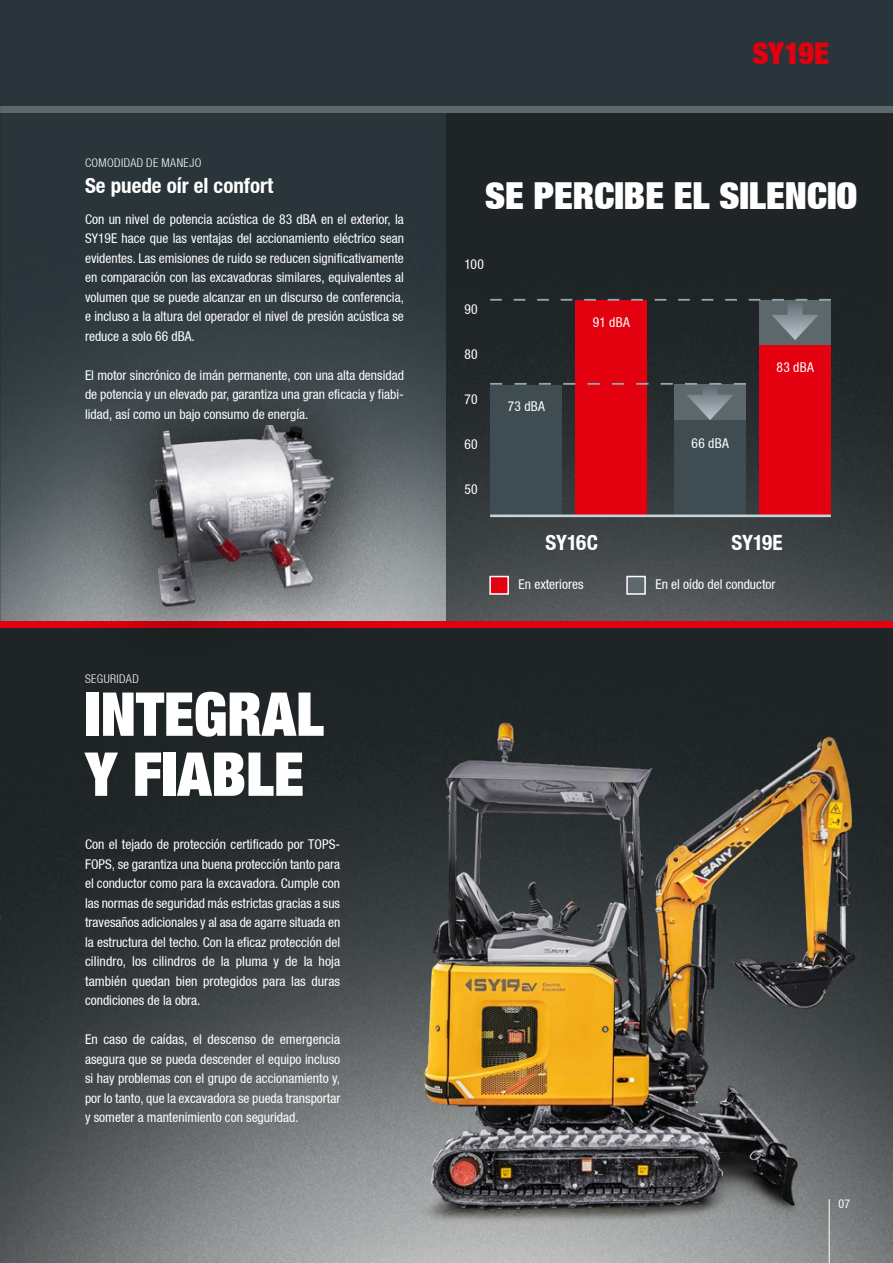
<style>
.page{position:relative;width:893px;height:1263px;background:#fff}
.page>*{position:absolute;margin:0;border:0;box-sizing:border-box;transform-origin:0 0}
.t1{font:900 60px/60px "Context Reprise Extra Black S Si Extra";color:#fff}
.t2{font:900 37.35px "Context Reprise Extra Black S Si Extra";color:#fff}
.t3{font:900 30px "Context Reprise Extra Black S Si Extra";letter-spacing:-.01em;color:#e3000f}
.t4{font:700 condensed 21px "Context Reprise Condensed S Si";color:#fff}
.t5{font:13.5px/19.5px "Context Reprise Condensed S Si Condensed";color:#fff;text-align:justify}
.t6{font:700 12px "Context Reprise Light Cond S Si";letter-spacing:.035em;color:#fff}
.t7{font:12px "Context Reprise Condensed S Si Condensed";color:#fff}
</style>
<div class="page">
<img style="left:0;top:113px;width:446px;height:508px">
<svg style="left:446px;top:113px;width:447px;height:508px;fill:#1f2527"></svg>
<img style="left:0;top:627px;width:893px;height:636px">
<div style="left:0;top:0;width:893px;height:106px;background:#29353a"></div>
<div style="left:0;top:106px;width:893px;height:7px;background:#5d686d"></div>
<div style="left:0;top:621px;width:893px;height:6px;background:#e3000f"></div>
<div style="left:63px;top:338px;width:357px;height:354px;background:#000;opacity:.75"></div>
<img style="left:144px;top:426px;width:196px;height:180px">
<img style="left:414px;top:641px;width:447px;height:596px">
<div style="left:489px;top:576px;width:20px;height:19px;background:#e3000f;border:2px solid #fff"></div>
<div style="left:626px;top:576px;width:20px;height:19px;background:#5d686d;border:2px solid #fff"></div>
<div style="left:491px;top:385px;width:71px;height:132px;background:#3f4c52"></div>
<div style="left:675px;top:420px;width:71px;height:94px;background:#3f4c52"></div>
<div style="left:576px;top:300px;width:71px;height:217px;background:#e3000f"></div>
<div style="left:760px;top:344px;width:71px;height:173px;background:#e3000f"></div>
<div style="left:760px;top:300px;width:71px;height:44px;background:#5d686d"></div>
<div style="left:675px;top:385px;width:71px;height:35px;background:#5d686d"></div>
<hr style="left:490px;top:514px;width:341px;height:3px;background:#c8d3d9">
<svg style="left:788px;top:304px;width:15px;height:11px"></svg>
<svg style="left:772px;top:315px;width:46px;height:25px"></svg>
<svg style="left:703px;top:389px;width:15px;height:6px"></svg>
<svg style="left:687px;top:395px;width:46px;height:25px"></svg>
<svg style="left:490px;top:299px;width:341px;height:2px"></svg>
<svg style="left:490px;top:383px;width:256px;height:2px"></svg>
<hr style="left:829px;top:1199px;width:1px;height:64px;background:#fff">
<h3 class="t3" style="left:752px;top:34px;width:78px">SY19E</h3>
<p class="t6" style="left:85px;top:156px;width:118px">COMODIDAD DE MANEJO</p>
<h3 class="t4" style="left:85px;top:172px;width:190px">Se puede oír el confort</h3>
<h2 class="t2" style="left:485px;top:171px;width:374px">SE PERCIBE EL SILENCIO</h2>
<p class="t5" style="left:85px;top:209px;width:320px">Con un nivel de potencia acústica de 83 dBA en el exterior, la SY19E hace que las ventajas del accionamiento eléctrico sean evidentes. Las emisiones de ruido se reducen significativamente en comparación con las excavadoras similares, equivalentes al volumen que se puede alcanzar en un discurso de conferencia, e incluso a la altura del operador el nivel de presión acústica se reduce a solo 66 dBA.</p>
<p class="t5" style="left:85px;top:365px;width:320px">El motor sincrónico de imán permanente, con una alta densidad de potencia y un elevado par, garantiza una gran eficacia y fiabi&shy;lidad, así como un bajo consumo de energía.</p>
<p class="t6" style="left:85px;top:672px;width:55px">SEGURIDAD</p>
<h1 class="t1" style="left:85px;top:683px;width:240px">INTEGRAL<br>Y FIABLE</h1>
<p class="t5" style="left:85px;top:834px;width:257px">Con el tejado de protección certificado por TOPS-FOPS, se garantiza una buena protección tanto para el conductor como para la excavadora. Cumple con las normas de seguridad más estrictas gracias a sus travesaños adicionales y al asa de agarre situada en la estructura del techo. Con la eficaz protección del cilindro, los cilindros de la pluma y de la hoja también quedan bien protegidos para las duras condiciones de la obra.</p>
<p class="t5" style="left:85px;top:1029px;width:257px">En caso de caídas, el descenso de emergencia asegura que se pueda descender el equipo incluso si hay problemas con el grupo de accionamiento y, por lo tanto, que la excavadora se pueda transportar y someter a mantenimiento con seguridad.</p>
<p class="t5" style="left:464px;top:254px;width:21px">100</p>
<p class="t5" style="left:464px;top:299px;width:15px">90</p>
<p class="t5" style="left:464px;top:344px;width:15px">80</p>
<p class="t5" style="left:464px;top:389px;width:15px">70</p>
<p class="t5" style="left:464px;top:434px;width:15px">60</p>
<p class="t5" style="left:464px;top:479px;width:15px">50</p>
<p class="t5" style="left:508px;top:396px;width:39px">73 dBA</p>
<p class="t5" style="left:593px;top:312px;width:39px">91 dBA</p>
<p class="t5" style="left:692px;top:433px;width:39px">66 dBA</p>
<p class="t5" style="left:777px;top:357px;width:39px">83 dBA</p>
<h3 class="t4" style="left:545px;top:529px;width:54px">SY16C</h3>
<h3 class="t4" style="left:731px;top:529px;width:53px">SY19E</h3>
<p class="t5" style="left:519px;top:574px;width:66px">En exteriores</p>
<p class="t5" style="left:655px;top:574px;width:121px">En el oído del conductor</p>
<p class="t7" style="left:838px;top:1197px;width:13px">07</p>
</div>
